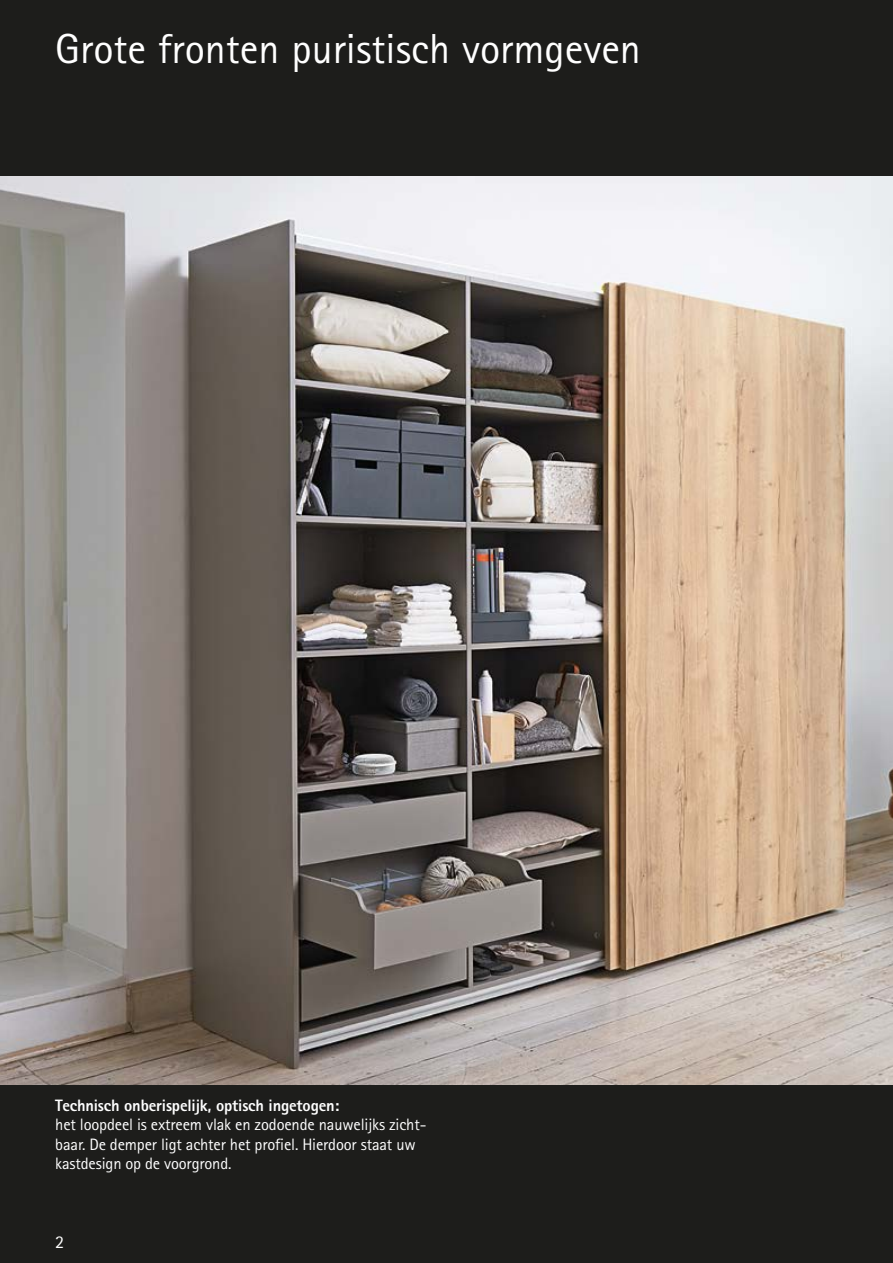
<style>
.page{position:relative;width:893px;height:1263px;background:#1d1d1b}
.page>*{position:absolute;margin:0;border:0;box-sizing:border-box;transform-origin:0 0}
.t1{font:42px "Rotis Sans Serif Pro Cyr";color:#fff}
.t2{font:18px "Rotis Sans Serif Pro Cyr";color:#fff}
.t3{font:16.5px/19.5px "Rotis Sans Serif Pro Cyr";letter-spacing:-.01em;color:#fff}
.t4{font:800 16.5px "Rotis Sans Serif Pro Cyr";letter-spacing:-.01em;color:#fff}
</style>
<div class="page">
<img style="left:0;top:176px;width:893px;height:908px">
<h1 class="t1" style="left:55px;top:24px;width:587px">Grote fronten puristisch vormgeven</h1>
<p class="t4" style="left:55px;top:1095px;width:286px">Technisch onberispelijk, optisch ingetogen:</p>
<p class="t3" style="left:55px;top:1115px;width:373px">het loopdeel is extreem vlak en zodoende nauwelijks zicht&shy;baar. De demper ligt achter het profiel. Hierdoor staat uw kastdesign op de voorgrond.</p>
<p class="t2" style="left:55px;top:1231px;width:10px">2</p>
</div>
